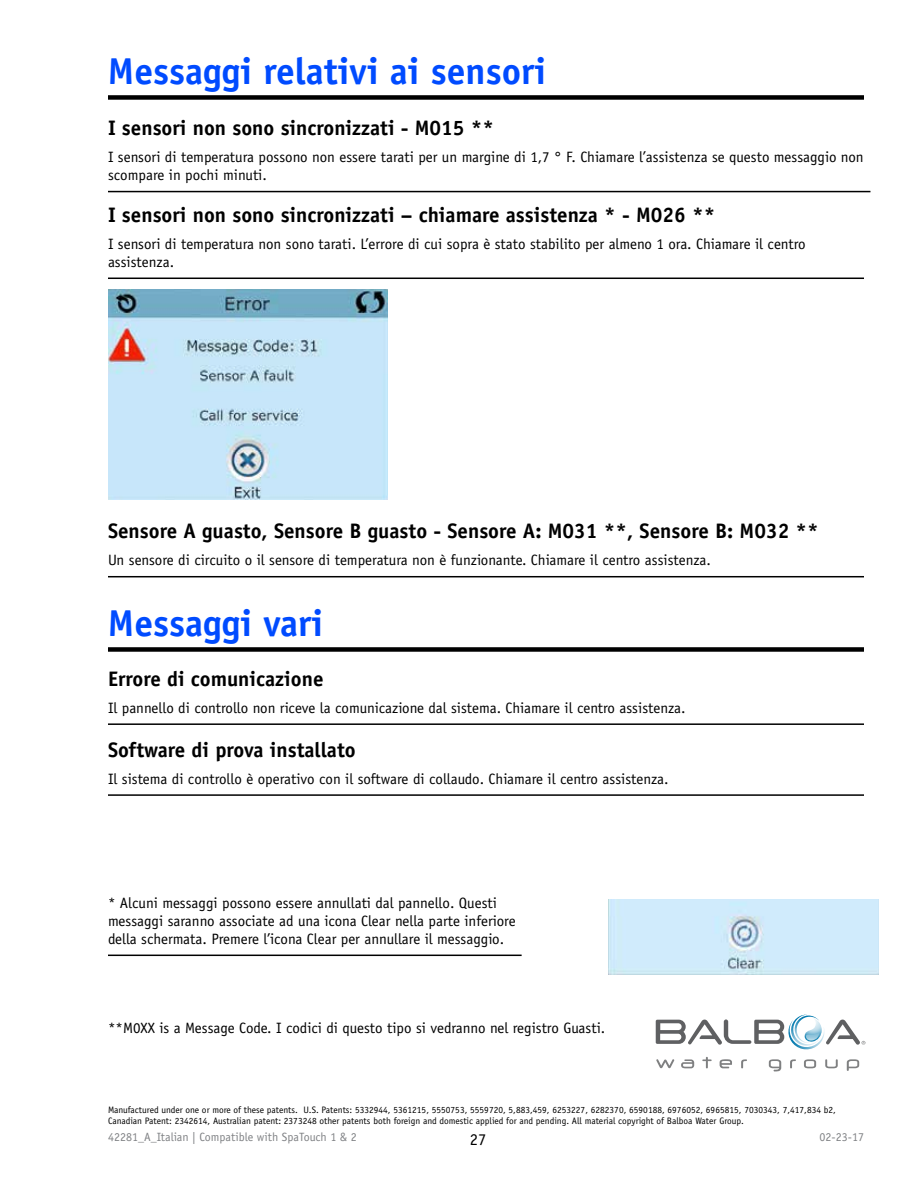
<style>
.page{position:relative;width:918px;height:1188px;background:#fff}
.page>*{position:absolute;margin:0;border:0;box-sizing:border-box;transform-origin:0 0}
.t1{font:700 37.5px "Officina Sans";color:#004bff}
.t2{font:700 21px "Officina Sans";color:#000}
.t3{font:16.5px "Officina Sans";color:#000}
.t4{font:15px/18px "Officina Sans";color:#000}
.t5{font:12px "Officina Sans";color:#808285}
.t6{font:9.3px/10.5px "Officina Sans";color:#000}
</style>
<div class="page">
<svg style="left:656px;top:1059px;width:18px;height:9px"></svg>
<svg style="left:681px;top:1059px;width:13px;height:9px"></svg>
<svg style="left:702px;top:1057px;width:10px;height:11px"></svg>
<svg style="left:720px;top:1059px;width:12px;height:9px"></svg>
<svg style="left:790px;top:1059px;width:6px;height:9px"></svg>
<svg style="left:741px;top:1059px;width:6px;height:9px"></svg>
<svg style="left:804px;top:1059px;width:12px;height:9px"></svg>
<svg style="left:825px;top:1059px;width:13px;height:9px"></svg>
<svg style="left:769px;top:1059px;width:12px;height:12px"></svg>
<svg style="left:847px;top:1059px;width:12px;height:12px"></svg>
<svg style="left:656px;top:1015px;width:209px;height:35px"></svg>
<div style="left:108px;top:95px;width:756px;height:5px;background:#000"></div>
<div style="left:108px;top:647px;width:756px;height:5px;background:#000"></div>
<hr style="left:108px;top:191px;width:762px;height:1px;background:#000">
<hr style="left:108px;top:278px;width:756px;height:1px;background:#000">
<hr style="left:108px;top:576px;width:756px;height:1px;background:#000">
<hr style="left:108px;top:723px;width:756px;height:2px;background:#000">
<hr style="left:108px;top:794px;width:756px;height:2px;background:#000">
<img style="left:108px;top:289px;width:280px;height:210px">
<hr style="left:108px;top:955px;width:414px;height:1px;background:#000">
<img style="left:608px;top:900px;width:270px;height:75px">
<h1 class="t1" style="left:108px;top:47px;width:440px">Messaggi relativi ai sensori</h1>
<h2 class="t2" style="left:108px;top:115px;width:388px">I sensori non sono sincronizzati - M015 **</h2>
<p class="t4" style="left:108px;top:148px;width:757px">I sensori di temperatura possono non essere tarati per un margine di 1,7 ° F. Chiamare l’assistenza se questo messaggio non scompare in pochi minuti.</p>
<h2 class="t2" style="left:108px;top:201px;width:609px">I sensori non sono sincronizzati – chiamare assistenza * - M026 **</h2>
<p class="t4" style="left:108px;top:235px;width:699px">I sensori di temperatura non sono tarati. L’errore di cui sopra è stato stabilito per almeno 1 ora. Chiamare il centro assistenza.</p>
<h2 class="t2" style="left:108px;top:518px;width:712px">Sensore A guasto, Sensore B guasto - Sensore A: M031 **, Sensore B: M032 **</h2>
<p class="t4" style="left:108px;top:551px;width:605px">Un sensore di circuito o il sensore di temperatura non è funzionante. Chiamare il centro assistenza.</p>
<h1 class="t1" style="left:108px;top:599px;width:217px">Messaggi vari</h1>
<h2 class="t2" style="left:108px;top:665px;width:217px">Errore di comunicazione</h2>
<p class="t4" style="left:108px;top:699px;width:579px">Il pannello di controllo non riceve la comunicazione dal sistema. Chiamare il centro assistenza.</p>
<h2 class="t2" style="left:108px;top:736px;width:249px">Software di prova installato</h2>
<p class="t4" style="left:108px;top:769px;width:562px">Il sistema di controllo è operativo con il software di collaudo. Chiamare il centro assistenza.</p>
<p class="t4" style="left:108px;top:894px;width:409px">* Alcuni messaggi possono essere annullati dal pannello. Questi messaggi saranno associate ad una icona Clear nella parte inferiore della schermata. Premere l’icona Clear per annullare il messaggio.</p>
<p class="t4" style="left:108px;top:1019px;width:499px">**M0XX is a Message Code. I codici di questo tipo si vedranno nel registro Guasti.</p>
<p class="t6" style="left:108px;top:1105px;width:729px">Manufactured under one or more of these patents. U.S. Patents: 5332944, 5361215, 5550753, 5559720, 5,883,459, 6253227, 6282370, 6590188, 6976052, 6965815, 7030343, 7,417,834 b2,<br>Canadian Patent: 2342614, Australian patent: 2373248 other patents both foreign and domestic applied for and pending. All material copyright of Balboa Water Group.</p>
<p class="t5" style="left:108px;top:1130px;width:250px">42281_A_Italian | Compatible with SpaTouch 1 &amp; 2</p>
<p class="t3" style="left:470px;top:1129px;width:18px">27</p>
<p class="t5" style="left:820px;top:1130px;width:46px">02-23-17</p>
</div>
